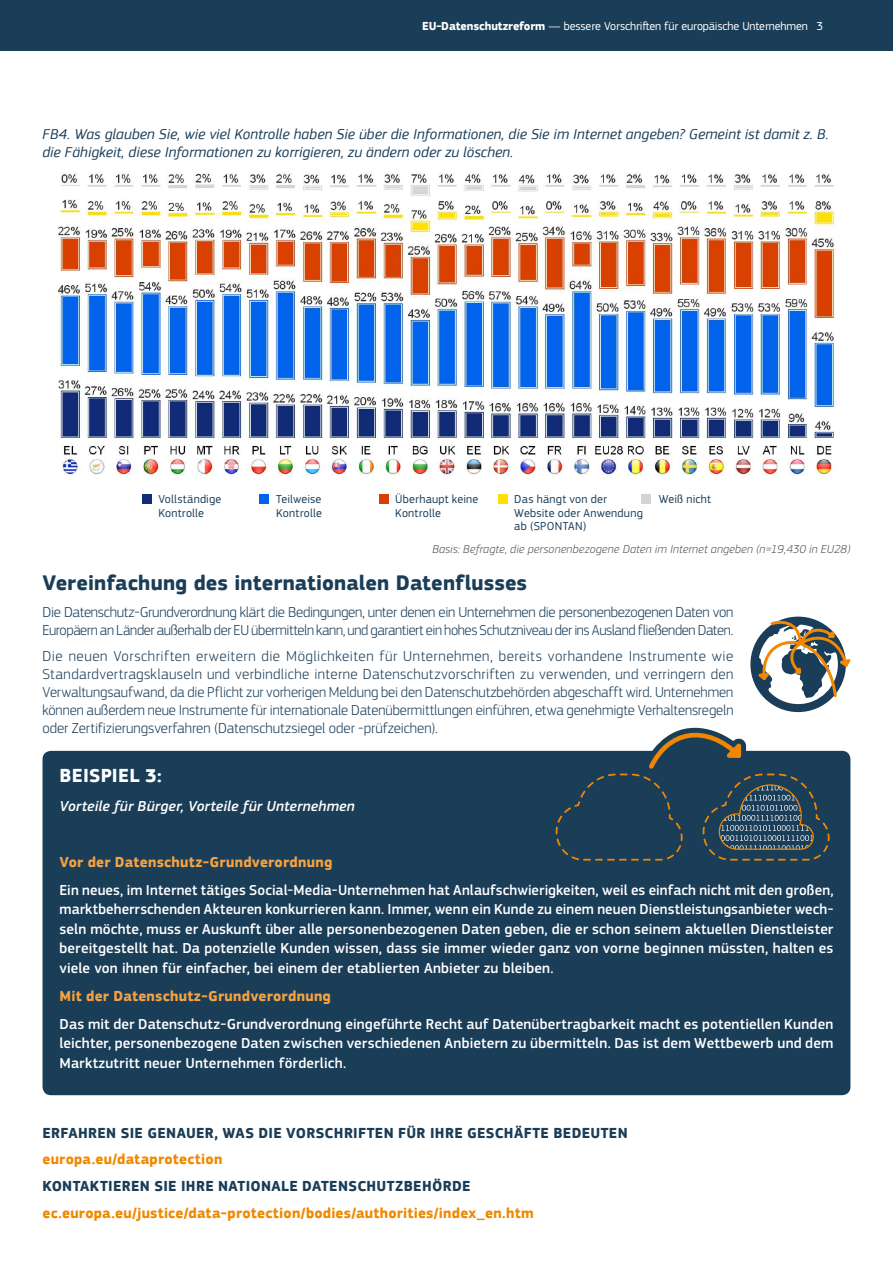
<style>
.page{position:relative;width:893px;height:1263px;background:#fff}
.page>*{position:absolute;margin:0;border:0;box-sizing:border-box;transform-origin:0 0}
.factsheet_-_body_tex{font:700 21.75px "EC Square Sans Pro";letter-spacing:.005em;color:#1a3d58}
.factsheet_-_box_-_su{font:700 19.5px "EC Square Sans Pro";letter-spacing:.01em;color:#fff}
.factsheet_-_box_-_bo{font:500 15px/19.5px "EC Square Sans Pro";letter-spacing:.01em;color:#fff;text-align:justify}
.factsheet_-_body_tex-2{font:300 15px/18px "EC Square Sans Pro";letter-spacing:-.02em;color:#1a3d58}
.factsheet_-_box_-_su-2{font:italic 15px/18px "EC Square Sans Pro";letter-spacing:.005em;color:#1a3d58}
.factsheet_-_body_tex-3{font:700 15px "EC Square Sans Pro";letter-spacing:.025em;color:#1a3d58}
.factsheet_-_body_tex-4{font:700 15px "EC Square Sans Pro";letter-spacing:.015em;color:#f08900}
.factsheet_-_box_-_bo-2{font:700 15px "EC Square Sans Pro";letter-spacing:.015em;color:#f5a242}
.factsheet_-_box_-_bo-3{font:italic 500 15px "EC Square Sans Pro";letter-spacing:.01em;color:#fff}
.factsheet_-_box_-_su-3{font:12px/13.5px "EC Square Sans Pro";letter-spacing:.02em;color:#1a3d58}
.factsheet_-_body_tex-5{font:italic 300 12px "EC Square Sans Pro";letter-spacing:.015em;color:#575756}
.t1{font:12px "EC Square Sans Pro";letter-spacing:-.01em;color:#fff}
.s1{font-weight:700}
</style>
<div class="page">
<div style="left:0;top:0;width:893px;height:51px;background:#1a3d58"></div>
<svg style="left:750px;top:617px;width:101px;height:95px"></svg>
<img style="left:58px;top:173px;width:777px;height:303px">
<div style="left:142px;top:494px;width:9px;height:9px;background:#122c79"></div>
<div style="left:260px;top:494px;width:9px;height:9px;background:#0163ec"></div>
<div style="left:379px;top:494px;width:9px;height:9px;background:#d84000"></div>
<div style="left:498px;top:494px;width:9px;height:9px;background:#ffe001"></div>
<div style="left:641px;top:494px;width:9px;height:9px;background:#d4d4d6"></div>
<div style="left:43px;top:751px;width:807px;height:344px;background:#1a3d58;border-radius:9px"></div>
<svg style="left:552px;top:728px;width:281px;height:133px"></svg>
<p class="t1" style="left:422px;top:19px;width:402px"><span class="s1">EU-Datenschutzreform</span> — bessere Vorschriften für europäische Unternehmen 3</p>
<p class="factsheet_-_box_-_su-2" style="left:43px;top:125px;width:788px">FB4. Was glauben Sie, wie viel Kontrolle haben Sie über die Informationen, die Sie im Internet angeben? Gemeint ist damit z. B. die Fähigkeit, diese Informationen zu korrigieren, zu ändern oder zu löschen.</p>
<p class="factsheet_-_box_-_su-3" style="left:158px;top:493px;width:64px">Vollständige<br>Kontrolle</p>
<p class="factsheet_-_box_-_su-3" style="left:276px;top:493px;width:47px">Teilweise<br>Kontrolle</p>
<p class="factsheet_-_box_-_su-3" style="left:395px;top:493px;width:85px">Überhaupt keine<br>Kontrolle</p>
<p class="factsheet_-_box_-_su-3" style="left:514px;top:493px;width:130px">Das hängt von der<br>Website oder Anwendung ab (SPONTAN)</p>
<p class="factsheet_-_box_-_su-3" style="left:659px;top:493px;width:54px">Weiß nicht</p>
<p class="factsheet_-_body_tex-5" style="left:432px;top:542px;width:420px">Basis: Befragte, die personenbezogene Daten im Internet angeben (n=19,430 in EU28)</p>
<p class="factsheet_-_body_tex" style="left:43px;top:570px;width:486px">Vereinfachung des internationalen Datenflusses</p>
<p class="factsheet_-_body_tex-2" style="left:43px;top:603px;width:692px">Die Datenschutz-Grundverordnung klärt die Bedingungen, unter denen ein Unternehmen die personenbezogenen Daten von<br>Europäern an Länder außerhalb der EU übermitteln kann, und garantiert ein hohes Schutzniveau der ins Ausland fließenden Daten.</p>
<p class="factsheet_-_body_tex-2" style="left:43px;top:647px;width:692px;text-align:justify">Die neuen Vorschriften erweitern die Möglichkeiten für Unternehmen, bereits vorhandene Instrumente wie Standardvertragsklauseln und verbindliche interne Datenschutzvorschriften zu verwenden, und verringern den Verwaltungsaufwand, da die Pflicht zur vorherigen Meldung bei den Datenschutzbehörden abgeschafft wird. Unternehmen können außerdem neue Instrumente für internationale Datenübermittlungen einführen, etwa genehmigte Verhaltensregeln oder Zertifizierungsverfahren (Datenschutzsiegel oder -prüfzeichen).</p>
<p class="factsheet_-_box_-_su" style="left:60px;top:764px;width:104px">BEISPIEL 3:</p>
<p class="factsheet_-_box_-_bo-3" style="left:60px;top:797px;width:297px">Vorteile für Bürger, Vorteile für Unternehmen</p>
<p class="factsheet_-_box_-_bo-2" style="left:60px;top:852px;width:274px">Vor der Datenschutz-Grundverordnung</p>
<p class="factsheet_-_box_-_bo" style="left:60px;top:880px;width:775px">Ein neues, im Internet tätiges Social-Media-Unternehmen hat Anlaufschwierigkeiten, weil es einfach nicht mit den großen, marktbeherrschenden Akteuren konkurrieren kann. Immer, wenn ein Kunde zu einem neuen Dienstleistungsanbieter wech&shy;seln möchte, muss er Auskunft über alle personenbezogenen Daten geben, die er schon seinem aktuellen Dienstleister bereitgestellt hat. Da potenzielle Kunden wissen, dass sie immer wieder ganz von vorne beginnen müssten, halten es viele von ihnen für einfacher, bei einem der etablierten Anbieter zu bleiben.</p>
<p class="factsheet_-_box_-_bo-2" style="left:60px;top:986px;width:273px">Mit der Datenschutz-Grundverordnung</p>
<p class="factsheet_-_box_-_bo" style="left:60px;top:1014px;width:775px">Das mit der Datenschutz-Grundverordnung eingeführte Recht auf Datenübertragbarkeit macht es potentiellen Kunden leichter, personenbezogene Daten zwischen verschiedenen Anbietern zu übermitteln. Das ist dem Wettbewerb und dem Marktzutritt neuer Unternehmen förderlich.</p>
<p class="factsheet_-_body_tex-3" style="left:43px;top:1124px;width:587px">ERFAHREN SIE GENAUER, WAS DIE VORSCHRIFTEN FÜR IHRE GESCHÄFTE BEDEUTEN</p>
<p class="factsheet_-_body_tex-4" style="left:43px;top:1150px;width:181px">europa.eu/dataprotection</p>
<p class="factsheet_-_body_tex-3" style="left:43px;top:1177px;width:429px">KONTAKTIEREN SIE IHRE NATIONALE DATENSCHUTZBEHÖRDE</p>
<p class="factsheet_-_body_tex-4" style="left:43px;top:1203px;width:493px">ec.europa.eu/justice/data-protection/bodies/authorities/index_en.htm</p>
</div>
